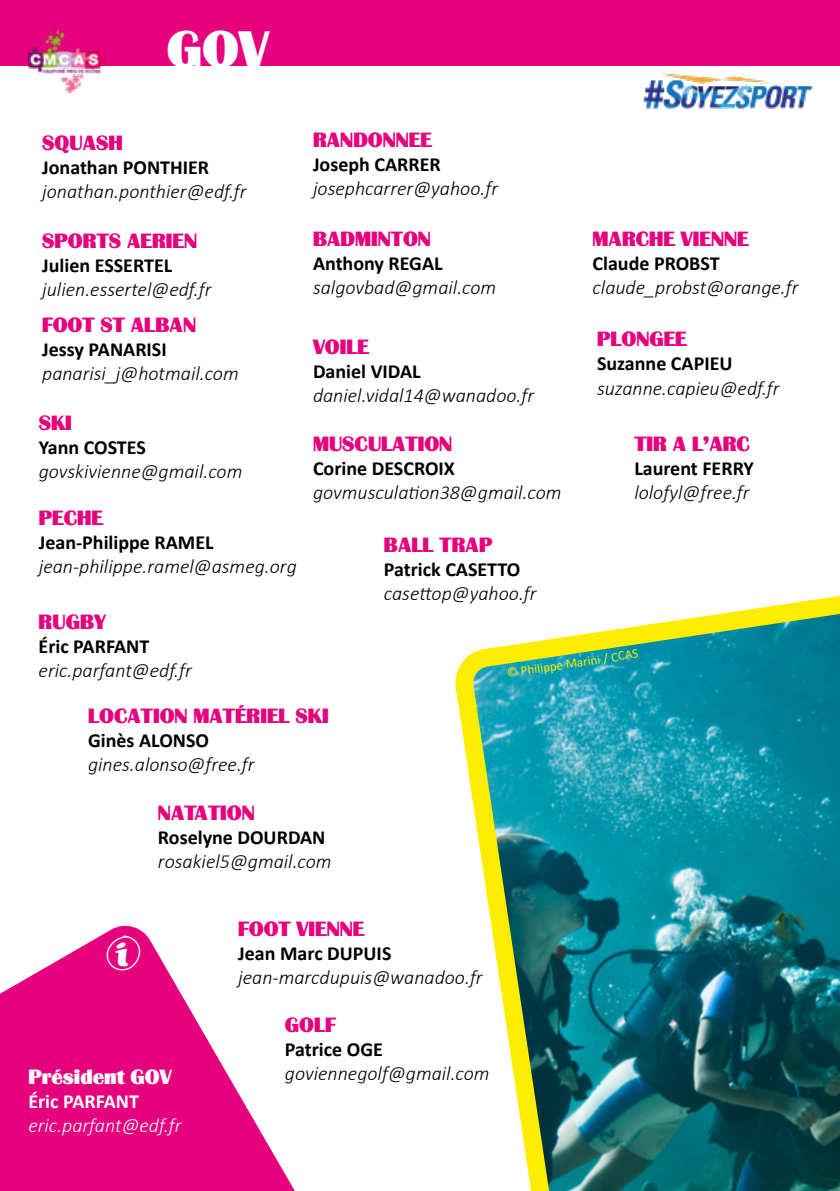
<style>
.page{position:relative;width:840px;height:1191px;background:#fff}
.page>*{position:absolute;margin:0;border:0;box-sizing:border-box;transform-origin:0 0}
.t1{font:49.6px "Bastion";color:#fff}
.t2{font:italic 300 20px "Calibri";color:#000}
.t3{font:700 20px "Calibri";color:#000}
.t4{font:20px "Bastion";color:#e6007d}
.t5{font:italic 300 20px "Calibri";color:#fff}
.t6{font:20px "Bastion";color:#fff}
.t7{font:700 20px "Calibri";color:#fff}
.t8{font:13px "Calibri";color:#ffed00}
</style>
<div class="page">
<svg style="left:455px;top:596px;width:384px;height:595px;background:#42948f"></svg>
<div style="left:0;top:0;width:839px;height:65px;background:#e6007d"></div>
<hr style="left:839px;top:0;width:1px;height:65px;background:#283583">
<img style="left:643px;top:72px;width:170px;height:37px">
<svg style="left:0;top:925px;width:295px;height:266px;fill:#e6007d"></svg>
<img style="left:28px;top:30px;width:77px;height:63px">
<svg style="left:106px;top:935px;width:34px;height:36px"></svg>
<h1 class="t1" style="left:167px;top:20px;width:104px">GOV</h1>
<p class="t4" style="left:42px;top:131px;width:82px">SQUASH</p>
<p class="t3" style="left:42px;top:153px;width:168px">Jonathan PONTHIER</p>
<p class="t2" style="left:42px;top:178px;width:206px">jonathan.ponthier@edf.fr</p>
<p class="t4" style="left:42px;top:229px;width:156px">SPORTS AERIEN</p>
<p class="t3" style="left:42px;top:251px;width:131px">Julien ESSERTEL</p>
<p class="t2" style="left:42px;top:277px;width:171px">julien.essertel@edf.fr</p>
<p class="t4" style="left:42px;top:313px;width:155px">FOOT ST ALBAN</p>
<p class="t3" style="left:42px;top:335px;width:126px">Jessy PANARISI</p>
<p class="t2" style="left:42px;top:361px;width:198px">panarisi_j@hotmail.com</p>
<p class="t4" style="left:39px;top:410px;width:35px">SKI</p>
<p class="t3" style="left:39px;top:433px;width:109px">Yann COSTES</p>
<p class="t2" style="left:39px;top:458px;width:205px">govskivienne@gmail.com</p>
<p class="t4" style="left:39px;top:506px;width:66px">PECHE</p>
<p class="t3" style="left:39px;top:528px;width:176px">Jean-Philippe RAMEL</p>
<p class="t2" style="left:39px;top:554px;width:259px">jean-philippe.ramel@asmeg.org</p>
<p class="t4" style="left:39px;top:609px;width:69px">RUGBY</p>
<p class="t3" style="left:39px;top:632px;width:112px">Éric PARFANT</p>
<p class="t2" style="left:39px;top:657px;width:155px">eric.parfant@edf.fr</p>
<p class="t4" style="left:313px;top:128px;width:120px">RANDONNEE</p>
<p class="t3" style="left:313px;top:150px;width:129px">Joseph CARRER</p>
<p class="t2" style="left:313px;top:176px;width:186px">josephcarrer@yahoo.fr</p>
<p class="t4" style="left:313px;top:227px;width:119px">BADMINTON</p>
<p class="t3" style="left:313px;top:249px;width:131px">Anthony REGAL</p>
<p class="t2" style="left:313px;top:275px;width:185px">salgovbad@gmail.com</p>
<p class="t4" style="left:313px;top:334px;width:58px">VOILE</p>
<p class="t3" style="left:313px;top:357px;width:109px">Daniel VIDAL</p>
<p class="t2" style="left:313px;top:382px;width:223px">daniel.vidal14@wanadoo.fr</p>
<p class="t4" style="left:313px;top:431px;width:141px">MUSCULATION</p>
<p class="t3" style="left:313px;top:454px;width:143px">Corine DESCROIX</p>
<p class="t2" style="left:313px;top:479px;width:250px">govmusculation38@gmail.com</p>
<p class="t4" style="left:383px;top:533px;width:110px">BALL TRAP</p>
<p class="t3" style="left:383px;top:555px;width:138px">Patrick CASETTO</p>
<p class="t2" style="left:383px;top:581px;width:154px">casettop@yahoo.fr</p>
<p class="t4" style="left:592px;top:227px;width:157px">MARCHE VIENNE</p>
<p class="t3" style="left:592px;top:249px;width:129px">Claude PROBST</p>
<p class="t2" style="left:592px;top:275px;width:207px">claude_probst@orange.fr</p>
<p class="t4" style="left:596px;top:327px;width:91px">PLONGEE</p>
<p class="t3" style="left:596px;top:350px;width:137px">Suzanne CAPIEU</p>
<p class="t2" style="left:596px;top:375px;width:184px">suzanne.capieu@edf.fr</p>
<p class="t4" style="left:634px;top:431px;width:117px">TIR A L’ARC</p>
<p class="t3" style="left:634px;top:454px;width:121px">Laurent FERRY</p>
<p class="t2" style="left:634px;top:479px;width:117px">lolofyl@free.fr</p>
<p class="t8" style="left:505px;top:664px;width:134px;rotate:-9deg">© Philippe Marini / CCAS</p>
<p class="t4" style="left:88px;top:703px;width:242px">LOCATION MATÉRIEL SKI</p>
<p class="t3" style="left:88px;top:726px;width:122px">Ginès ALONSO</p>
<p class="t2" style="left:88px;top:751px;width:168px">gines.alonso@free.fr</p>
<p class="t4" style="left:158px;top:801px;width:98px">NATATION</p>
<p class="t3" style="left:158px;top:823px;width:169px">Roselyne DOURDAN</p>
<p class="t2" style="left:158px;top:849px;width:175px">rosakiel5@gmail.com</p>
<p class="t6" style="left:28px;top:1064px;width:145px">Président GOV</p>
<p class="t7" style="left:28px;top:1087px;width:112px">Éric PARFANT</p>
<p class="t5" style="left:28px;top:1112px;width:155px">eric.parfant@edf.fr</p>
<p class="t4" style="left:238px;top:917px;width:127px">FOOT VIENNE</p>
<p class="t3" style="left:238px;top:939px;width:155px">Jean Marc DUPUIS</p>
<p class="t2" style="left:238px;top:965px;width:246px">jean-marcdupuis@wanadoo.fr</p>
<p class="t4" style="left:285px;top:1012px;width:52px">GOLF</p>
<p class="t3" style="left:285px;top:1035px;width:99px">Patrice OGE</p>
<p class="t2" style="left:285px;top:1060px;width:206px">goviennegolf@gmail.com</p>
</div>
